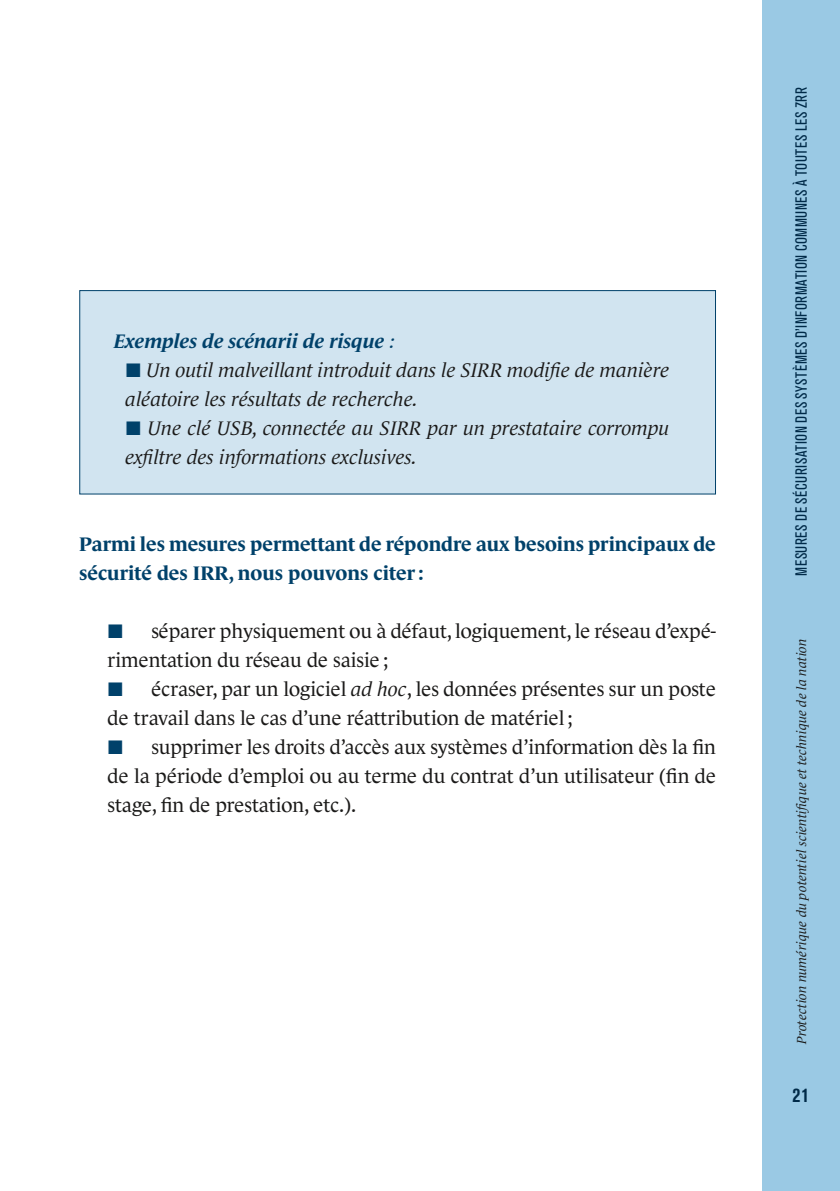
<style>
.page{position:relative;width:840px;height:1191px;background:#fff}
.page>*{position:absolute;margin:0;border:0;box-sizing:border-box;transform-origin:0 0}
.t1{font:20px/29px "Le Monde Journal Pro";color:#1a1918}
.t2{font:italic 20px/29px "Le Monde Journal Pro";color:#1a1918}
.t3{font:700 20px/29px "Le Monde Journal Pro";color:#00416a}
.t4{font:italic 700 20px "Le Monde Journal Pro";color:#00416a}
.t5{font:700 condensed 20px "Akzidenz Grotesk Pro";color:#002a48}
.t6{font:condensed 16px "Akzidenz Grotesk Pro";letter-spacing:.035em;color:#002a48}
.t7{font:italic 13.4px "Le Monde Journal Pro";letter-spacing:.005em;color:#1a1918}
.s1{font-weight:400}
.s2{font-style:normal;color:#00416a}
.s3{color:#00416a}
.s4{font-style:italic}
</style>
<div class="page">
<div style="left:761px;top:0;width:78px;height:1191px;background:#9ac9e4"></div>
<div style="left:80px;top:291px;width:635px;height:203px;background:#d1e4f0"></div>
<div style="left:79px;top:290px;width:636px;height:204px;border:1px solid #00416a"></div>
<p class="t4" style="left:114px;top:326px;width:282px">Exemples de scénarii de risque <span class="s1">:</span></p>
<p class="t2" style="left:126px;top:354px;width:545px"><span class="s2">■</span> Un outil malveillant introduit dans le SIRR modifie de manière aléatoire les résultats de recherche.</p>
<p class="t2" style="left:126px;top:412px;width:545px"><span class="s2">■</span> Une clé USB, connectée au SIRR par un prestataire corrompu exfiltre des informations exclusives.</p>
<p class="t3" style="left:79px;top:528px;width:637px">Parmi les mesures permettant de répondre aux besoins principaux de sécurité des IRR, nous pouvons citer :</p>
<p class="t1" style="left:108px;top:615px;width:609px"><span class="s3">■</span> séparer physiquement ou à défaut, logiquement, le réseau d’expé&shy;rimentation du réseau de saisie ;</p>
<p class="t1" style="left:108px;top:673px;width:609px"><span class="s3">■</span> écraser, par un logiciel <span class="s4">ad hoc</span>, les données présentes sur un poste de travail dans le cas d’une réattribution de matériel ;</p>
<p class="t1" style="left:108px;top:731px;width:609px;text-align:justify"><span class="s3">■</span> supprimer les droits d’accès aux systèmes d’information dès la fin de la période d’emploi ou au terme du contrat d’un utilisateur (fin de stage, fin de prestation, etc.).</p>
<p class="t6" style="left:790px;top:576px;width:489px;rotate:-90deg">Mesures de sécurisation des systèmes d’information communes à toutes les ZRR</p>
<p class="t7" style="left:791px;top:1044px;width:407px;rotate:-90deg">Protection numérique du potentiel scientifique et technique de la nation</p>
<p class="t5" style="left:792px;top:1082px;width:18px">21</p>
</div>
